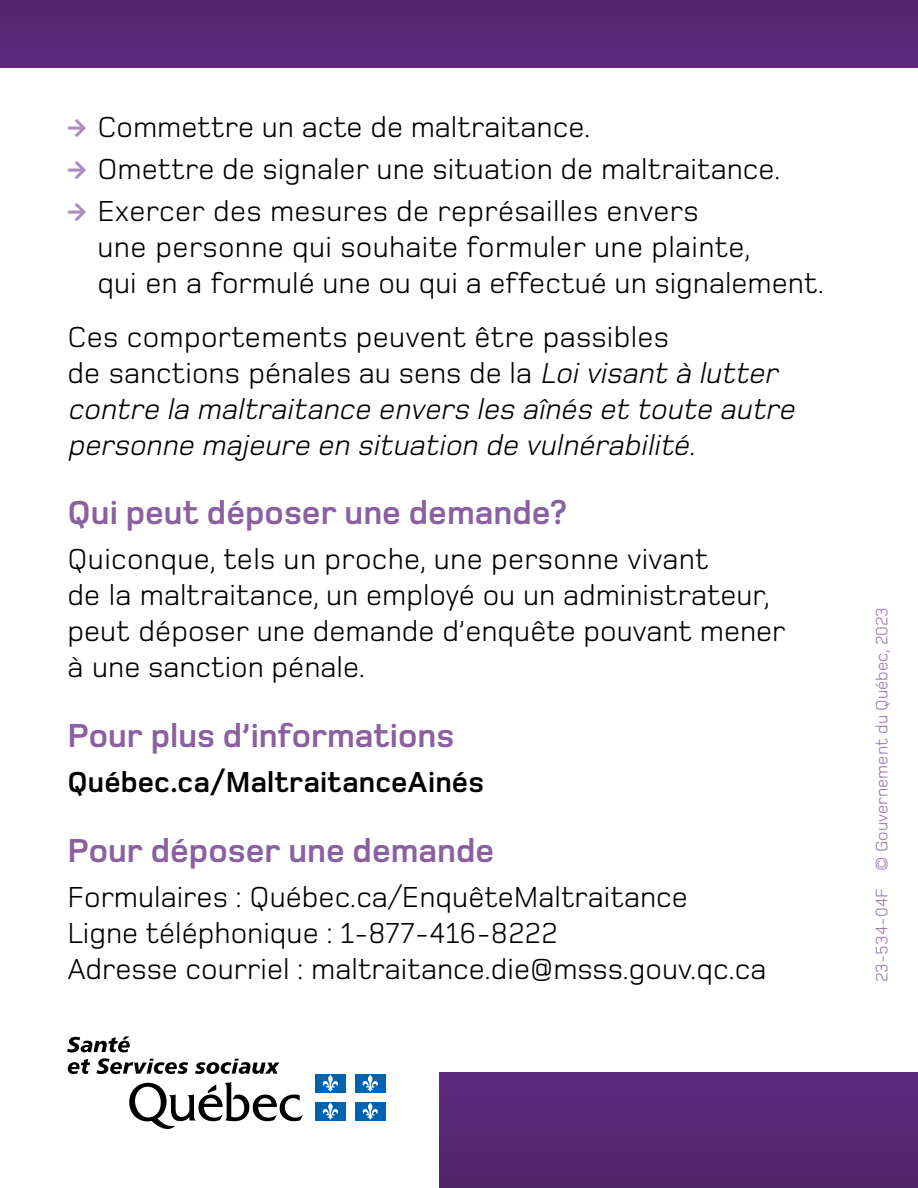
<style>
.page{position:relative;width:918px;height:1188px;background:#fff}
.page>*{position:absolute;margin:0;border:0;box-sizing:border-box;transform-origin:0 0}
.t1{font:700 34.5px "Foundry Monoline";color:#8a60a0}
.t2{font:30px/36px "Foundry Monoline";color:#000}
.t3{font:italic 30px/36px "Foundry Monoline";color:#000}
.t4{font:700 30px "Foundry Monoline";letter-spacing:.005em;color:#000}
.t5{font:17.4px "Foundry Monoline";color:#9a76ae}
.s1{font-weight:700;font-size:27px;color:#a98cbc}
.s2{font-style:normal}
</style>
<div class="page">
<div style="left:440px;top:1072px;width:478px;height:116px;background:#592775"></div>
<div style="left:0;top:0;width:918px;height:68px;background:#5a2776"></div>
<svg style="left:129px;top:1082px;width:174px;height:47px"></svg>
<svg style="left:67px;top:1036px;width:63px;height:16px"></svg>
<svg style="left:68px;top:1059px;width:22px;height:15px"></svg>
<svg style="left:96px;top:1058px;width:92px;height:16px"></svg>
<svg style="left:195px;top:1059px;width:85px;height:15px"></svg>
<div style="left:315px;top:1074px;width:31px;height:19px;background:#0063af"></div>
<svg style="left:322px;top:1075px;width:16px;height:17px"></svg>
<div style="left:355px;top:1074px;width:31px;height:19px;background:#0063af"></div>
<svg style="left:362px;top:1075px;width:16px;height:17px"></svg>
<div style="left:315px;top:1102px;width:31px;height:18px;background:#0063af"></div>
<svg style="left:322px;top:1103px;width:17px;height:17px"></svg>
<div style="left:355px;top:1102px;width:31px;height:18px;background:#0063af"></div>
<svg style="left:362px;top:1103px;width:16px;height:17px"></svg>
<p class="t2" style="left:67px;top:107px;width:715px;line-height:42px"><span class="s1">◊</span> Commettre un acte de maltraitance.<br><span class="s1">◊</span> Omettre de signaler une situation de maltraitance. <span class="s1">◊</span> Exercer des mesures de représailles envers</p>
<p class="t2" style="left:98px;top:230px;width:728px">une personne qui souhaite formuler une plainte,<br>qui en a formulé une ou qui a effectué un signalement.</p>
<p class="t3" style="left:67px;top:320px;width:735px"><span class="s2">Ces comportements peuvent être passibles<br>de sanctions pénales au sens de la</span> Loivisant à lutter contre la maltraitance envers les aînés et toute autre personne majeure en situation de vulnérabilité<span class="s2">.</span></p>
<p class="t1" style="left:68px;top:495px;width:501px">Qui peut déposer une demande?</p>
<p class="t2" style="left:68px;top:543px;width:720px">Quiconque, tels un proche, une personne vivant<br>de la maltraitance, un employé ou un administrateur, peut déposer une demande d’enquête pouvant mener à une sanction pénale.</p>
<p class="t1" style="left:68px;top:718px;width:388px">Pour plus d’informations</p>
<p class="t4" style="left:68px;top:766px;width:418px">Québec.ca/MaltraitanceAinés</p>
<p class="t1" style="left:68px;top:833px;width:428px">Pour déposer une demande</p>
<p class="t2" style="left:68px;top:881px;width:701px">Formulaires : Québec.ca/EnquêteMaltraitance<br>Ligne téléphonique : 1-877-416-8222<br>Adresse courriel : maltraitance.die@msss.gouv.qc.ca</p>
<p class="t5" style="left:873px;top:982px;width:377px;rotate:-90deg">23-534-04F © Gouvernement du Québec, 2023</p>
</div>
